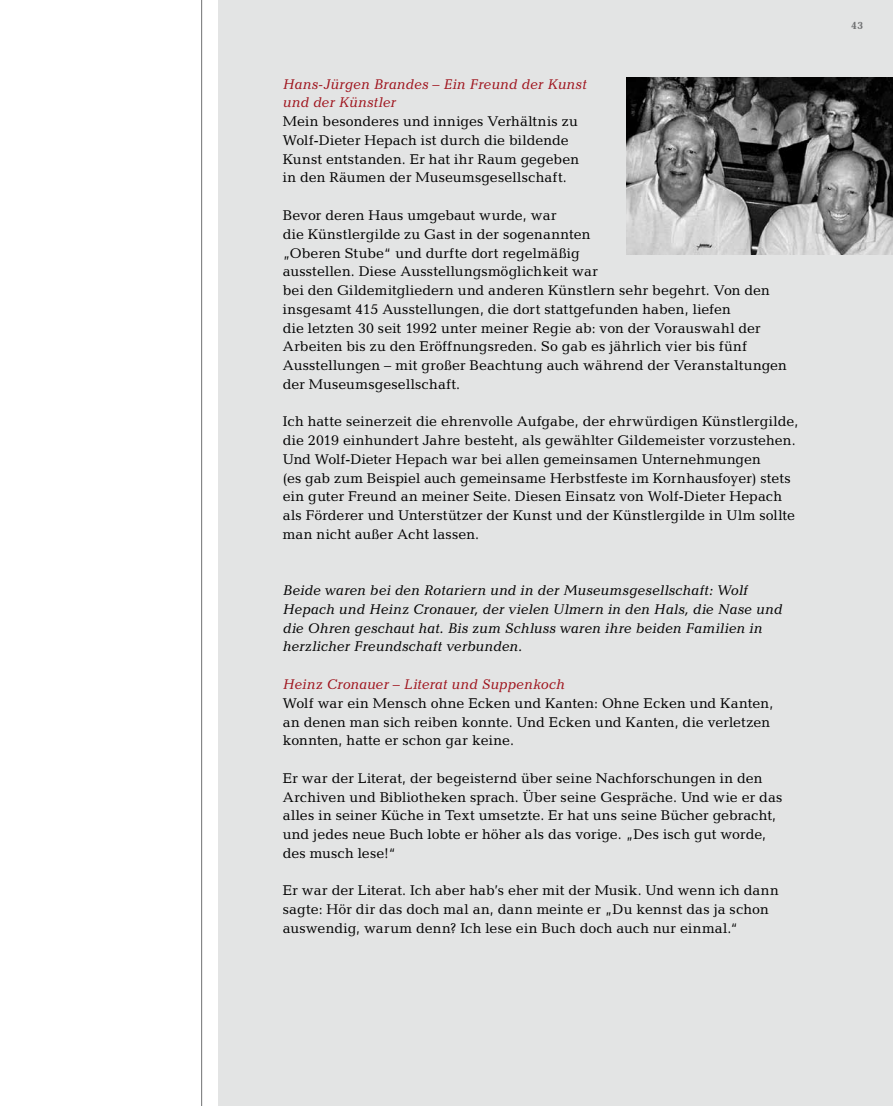
<style>
.page{position:relative;width:893px;height:1106px;background:#fff}
.page>*{position:absolute;margin:0;border:0;box-sizing:border-box;transform-origin:0 0}
.t1{font:14.25px/18.8px "Candida";letter-spacing:.01em;color:#000}
.t2{font:italic 14.25px/18.8px "Candida";color:#000}
.t3{font:italic 14.25px/18.8px "Candida";letter-spacing:-.005em;color:#9f131c}
.t4{font:700 10.5px "Candida";color:#707172}
</style>
<div class="page">
<div style="left:218px;top:0;width:675px;height:1106px;background:#e3e4e4"></div>
<hr style="left:201px;top:0;width:1px;height:1106px;background:#707172">
<img style="left:626px;top:78px;width:267px;height:176px">
<p class="t3" style="left:283px;top:74px;width:305px">Hans-Jürgen Brandes – Ein Freund der Kunst und der Künstler</p>
<p class="t1" style="left:283px;top:112px;width:298px">Mein besonderes und inniges Verhältnis zu Wolf-Dieter Hepach ist durch die bildende Kunst entstanden. Er hat ihr Raum gegeben in den Räumen der Museumsgesellschaft.</p>
<p class="t1" style="left:283px;top:206px;width:506px">Bevor deren Haus umgebaut wurde, war<br>die Künstlergilde zu Gast in der sogenannten<br>„Oberen Stube“ und durfte dort regelmäßig<br>ausstellen. Diese Ausstellungsmöglichkeit war<br>bei den Gildemitgliedern und anderen Künstlern sehr begehrt. Von den insgesamt 415 Ausstellungen, die dort stattgefunden haben, liefen<br>die letzten 30 seit 1992 unter meiner Regie ab: von der Vorauswahl der Arbeiten bis zu den Eröffnungsreden. So gab es jährlich vier bis fünf Ausstellungen – mit großer Beachtung auch während der Veranstaltungen der Museumsgesellschaft.</p>
<p class="t1" style="left:283px;top:412px;width:517px">Ich hatte seinerzeit die ehrenvolle Aufgabe, der ehrwürdigen Künstlergilde, die 2019 einhundert Jahre besteht, als gewählter Gildemeister vorzustehen.<br>Und Wolf-Dieter Hepach war bei allen gemeinsamen Unternehmungen<br>(es gab zum Beispiel auch gemeinsame Herbstfeste im Kornhausfoyer) stets ein guter Freund an meiner Seite. Diesen Einsatz von Wolf-Dieter Hepach als Förderer und Unterstützer der Kunst und der Künstlergilde in Ulm sollte man nicht außer Acht lassen.</p>
<p class="t2" style="left:283px;top:581px;width:501px">Beide waren bei den Rotariern und in der Museumsgesellschaft: Wolf Hepach und Heinz Cronauer, der vielen Ulmern in den Hals, die Nase und die Ohren geschaut hat. Bis zum Schluss waren ihre beiden Familien in herzlicher Freundschaft verbunden.</p>
<p class="t3" style="left:283px;top:674px;width:284px">Heinz Cronauer – Literat und Suppenkoch</p>
<p class="t1" style="left:283px;top:693px;width:492px">Wolf war ein Mensch ohne Ecken und Kanten: Ohne Ecken und Kanten, an denen man sich reiben konnte. Und Ecken und Kanten, die verletzen konnten, hatte er schon gar keine.</p>
<p class="t1" style="left:283px;top:768px;width:501px">Er war der Literat, der begeisternd über seine Nachforschungen in den Archiven und Bibliotheken sprach. Über seine Gespräche. Und wie er das alles in seiner Küche in Text umsetzte. Er hat uns seine Bücher gebracht, und jedes neue Buch lobte er höher als das vorige. „Des isch gut worde, des musch lese!“</p>
<p class="t1" style="left:283px;top:881px;width:497px">Er war der Literat. Ich aber hab’s eher mit der Musik. Und wenn ich dann sagte: Hör dir das doch mal an, dann meinte er „Du kennst das ja schon auswendig, warum denn? Ich lese ein Buch doch auch nur einmal.“</p>
<p class="t4" style="left:851px;top:20px;width:13px">43</p>
</div>
